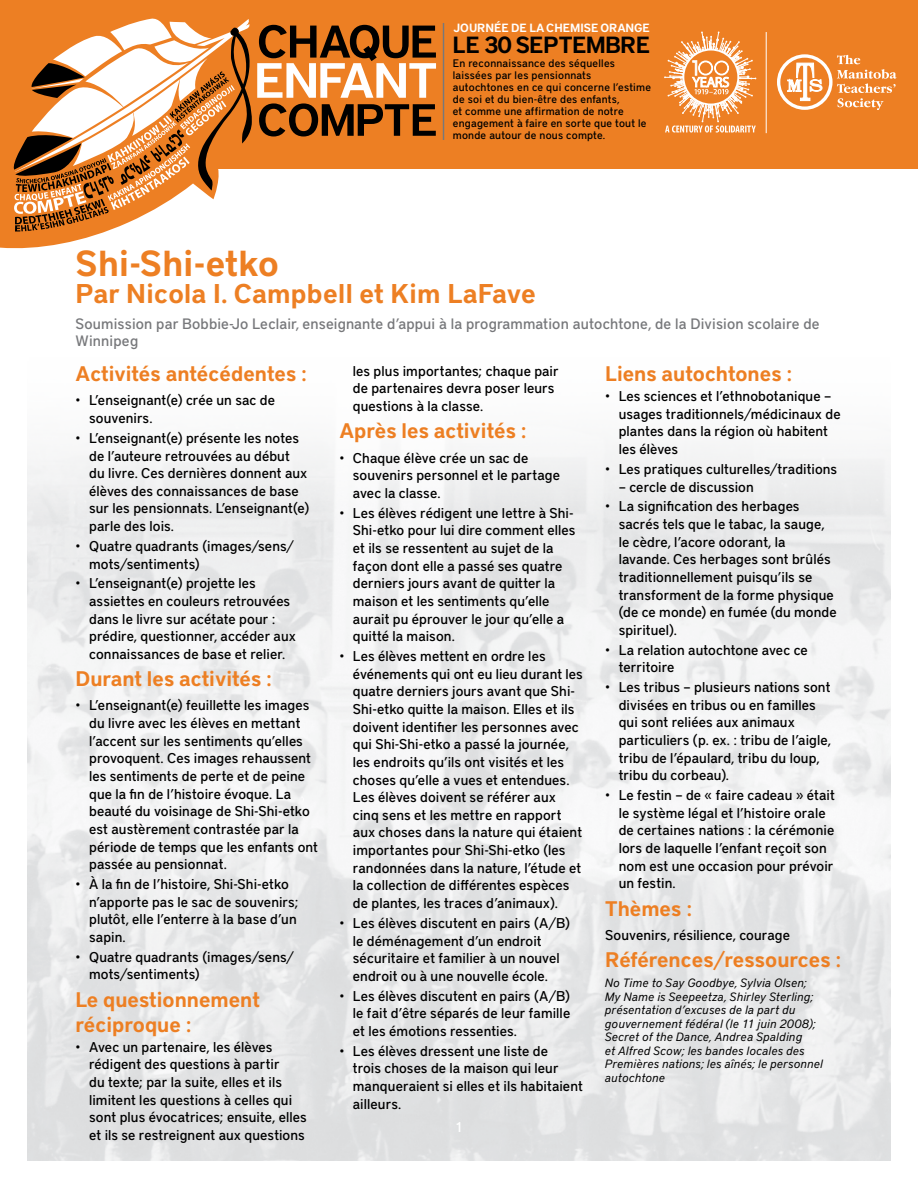
<style>
.page{position:relative;width:918px;height:1188px;background:#fff}
.page>*{position:absolute;margin:0;border:0;box-sizing:border-box;transform-origin:0 0}
.t1{font:600 36px "District Pro";letter-spacing:.01em;color:#ed7f23}
.t2{font:600 27px "District Pro";letter-spacing:.01em;color:#ed7f23}
.t3{font:600 23.25px "District Pro";letter-spacing:-.02em;color:#000}
.t4{font:600 21px/25.2px "District Pro";color:#ed7f23}
.t5{font:500 15px/16.5px "District Pro";letter-spacing:.01em;color:#77787b}
.t6{font:500 14.1px/17.7px "District Pro";letter-spacing:.005em;color:#000}
.t7{font:500 14.1px "District Pro";color:#fff}
.t8{font:italic 12px/13.5px "District Pro";letter-spacing:.015em;color:#000}
.t9{font:600 11.85px "District Pro";color:#fff}
.t10{font:500 10.95px/12px "District Pro";letter-spacing:.02em;color:#000}
</style>
<div class="page">
<svg style="left:0;top:168px;width:104px;height:81px;fill:#ed7f23"></svg>
<div style="left:0;top:0;width:918px;height:168px;background:#ed7f23"></div>
<hr style="left:443px;top:23px;width:1px;height:117px;background:#77787b">
<svg style="left:777px;top:54px;width:119px;height:56px"></svg>
<hr style="left:766px;top:32px;width:1px;height:101px;background:#fff">
<svg style="left:664px;top:31px;width:92px;height:102px"></svg>
<svg style="left:11px;top:18px;width:425px;height:214px"></svg>
<p class="t9" style="left:453px;top:20px;width:198px">JOURNÉE DE LA CHEMISE ORANGE</p>
<h3 class="t3" style="left:453px;top:29px;width:199px">LE 30 SEPTEMBRE</h3>
<p class="t10" style="left:453px;top:57px;width:200px">En reconnaissance des séquelles laissées par les pensionnats autochtones en ce qui concerne l’estime de soi et du bien-être des enfants,<br>et comme une affirmation de notre engagement à faire en sorte que tout le monde autour de nous compte.</p>
<h1 class="t1" style="left:76px;top:238px;width:205px">Shi-Shi-etko</h1>
<h2 class="t2" style="left:76px;top:275px;width:462px">Par Nicola I. Campbell et Kim LaFave</h2>
<p class="t5" style="left:76px;top:315px;width:745px">Soumission par Bobbie-Jo Leclair, enseignante d’appui à la programmation autochtone, de la Division scolaire de<br>Winnipeg</p>
<h3 class="t4" style="left:76px;top:360px;width:233px">Activités antécédentes :</h3>
<p class="t6" style="left:89px;top:391px;width:188px;text-indent:-13px">• L’enseignant(e) crée un sac de souvenirs.</p>
<p class="t6" style="left:89px;top:428px;width:222px;text-indent:-13px">• L’enseignant(e) présente les notes de l’auteure retrouvées au début<br>du livre. Ces dernières donnent aux élèves des connaissances de base sur les pensionnats. L’enseignant(e) parle des lois.</p>
<p class="t6" style="left:89px;top:536px;width:206px;text-indent:-13px">• Quatre quadrants (images/sens/ mots/sentiments)</p>
<p class="t6" style="left:89px;top:574px;width:208px;text-indent:-13px">• L’enseignant(e) projette les assiettes en couleurs retrouvées dans le livre sur acétate pour : prédire, questionner, accéder aux connaissances de base et relier.</p>
<h3 class="t4" style="left:76px;top:665px;width:198px">Durant les activités :</h3>
<p class="t6" style="left:89px;top:696px;width:230px;text-indent:-13px">• L’enseignant(e) feuillette les images du livre avec les élèves en mettant l’accent sur les sentiments qu’elles provoquent. Ces images rehaussent les sentiments de perte et de peine que la fin de l’histoire évoque. La beauté du voisinage de Shi-Shi-etko est austèrement contrastée par la période de temps que les enfants ont passée au pensionnat.</p>
<p class="t6" style="left:89px;top:875px;width:211px;text-indent:-13px">• À la fin de l’histoire, Shi-Shi-etko n’apporte pas le sac de souvenirs; plutôt, elle l’enterre à la base d’un sapin.</p>
<p class="t6" style="left:89px;top:947px;width:206px;text-indent:-13px">• Quatre quadrants (images/sens/ mots/sentiments)</p>
<h3 class="t4" style="left:76px;top:986px;width:186px">Le questionnement réciproque :</h3>
<p class="t6" style="left:89px;top:1037px;width:219px;text-indent:-13px">• Avec un partenaire, les élèves rédigent des questions à partir<br>du texte; par la suite, elles et ils limitent les questions à celles qui sont plus évocatrices; ensuite, elles et ils se restreignent aux questions</p>
<p class="t6" style="left:353px;top:361px;width:207px">les plus importantes; chaque pair de partenaires devra poser leurs questions à la classe.</p>
<h3 class="t4" style="left:339px;top:418px;width:189px">Après les activités :</h3>
<p class="t6" style="left:353px;top:448px;width:209px;text-indent:-13px">• Chaque élève crée un sac de souvenirs personnel et le partage avec la classe.</p>
<p class="t6" style="left:353px;top:503px;width:224px;text-indent:-13px">• Les élèves rédigent une lettre à Shi-<br>Shi-etko pour lui dire comment elles et ils se ressentent au sujet de la façon dont elle a passé ses quatre derniers jours avant de quitter la maison et les sentiments qu’elle aurait pu éprouver le jour qu’elle a quitté la maison.</p>
<p class="t6" style="left:353px;top:647px;width:232px;text-indent:-13px">• Les élèves mettent en ordre les événements qui ont eu lieu durant les quatre derniers jours avant que Shi-Shi-etko quitte la maison. Elles et ils doivent identifier les personnes avec qui Shi-Shi-etko a passé la journée, les endroits qu’ils ont visités et les choses qu’elle a vues et entendues.<br>Les élèves doivent se référer aux cinq sens et les mettre en rapport aux choses dans la nature qui étaient importantes pour Shi-Shi-etko (les randonnées dans la nature, l’étude et la collection de différentes espèces de plantes, les traces d’animaux).</p>
<p class="t6" style="left:353px;top:913px;width:219px;text-indent:-13px">• Les élèves discutent en pairs (A/B) le déménagement d’un endroit sécuritaire et familier à un nouvel endroit ou à une nouvelle école.</p>
<p class="t6" style="left:353px;top:986px;width:219px;text-align:justify;text-indent:-13px">• Les élèves discutent en pairs (A/B) le fait d’être séparés de leur famille et les émotions ressenties.</p>
<p class="t6" style="left:353px;top:1041px;width:232px;text-indent:-13px">• Les élèves dressent une liste de<br>trois choses de la maison qui leur manqueraient si elles et ils habitaient ailleurs.</p>
<p class="t7" style="left:455px;top:1118px;width:10px">1</p>
<h3 class="t4" style="left:605px;top:360px;width:189px">Liens autochtones :</h3>
<p class="t6" style="left:619px;top:387px;width:223px;text-indent:-13px">• Les sciences et l’ethnobotanique – usages traditionnels/médicinaux de plantes dans la région où habitent les élèves</p>
<p class="t6" style="left:605px;top:459px;width:234px">• Les pratiques culturelles/traditions</p>
<p class="t6" style="left:619px;top:477px;width:137px">– cercle de discussion</p>
<p class="t6" style="left:619px;top:497px;width:220px;text-indent:-13px">• La signification des herbages sacrés tels que le tabac, la sauge, le cèdre, l’acore odorant, la lavande. Ces herbages sont brûlés traditionnellement puisqu’ils se transforment de la forme physique (de ce monde) en fumée (du monde spirituel).</p>
<p class="t6" style="left:619px;top:640px;width:191px;text-indent:-13px">• La relation autochtone avec ce territoire</p>
<p class="t6" style="left:619px;top:678px;width:214px;text-indent:-13px">• Les tribus – plusieurs nations sont divisées en tribus ou en familles qui sont reliées aux animaux particuliers (p. ex. : tribu de l’aigle, tribu de l’épaulard, tribu du loup, tribu du corbeau).</p>
<p class="t6" style="left:619px;top:786px;width:218px;text-indent:-13px">• Le festin – de « faire cadeau » était le système légal et l’histoire orale de certaines nations : la cérémonie lors de laquelle l’enfant reçoit son nom est une occasion pour prévoir un festin.</p>
<h3 class="t4" style="left:605px;top:895px;width:89px">Thèmes :</h3>
<p class="t6" style="left:605px;top:925px;width:186px">Souvenirs, résilience, courage</p>
<h3 class="t4" style="left:605px;top:946px;width:238px">Références/ressources :</h3>
<p class="t8" style="left:605px;top:976px;width:220px">No Time to Say Goodbye, Sylvia Olsen; My Name is Seepeetza, Shirley Sterling; présentation d’excuses de la part du gouvernement fédéral (le 11 juin 2008); Secret of the Dance, Andrea Spalding<br>et Alfred Scow; les bandes locales des Premières nations; les aînés; le personnel autochtone</p>
</div>
